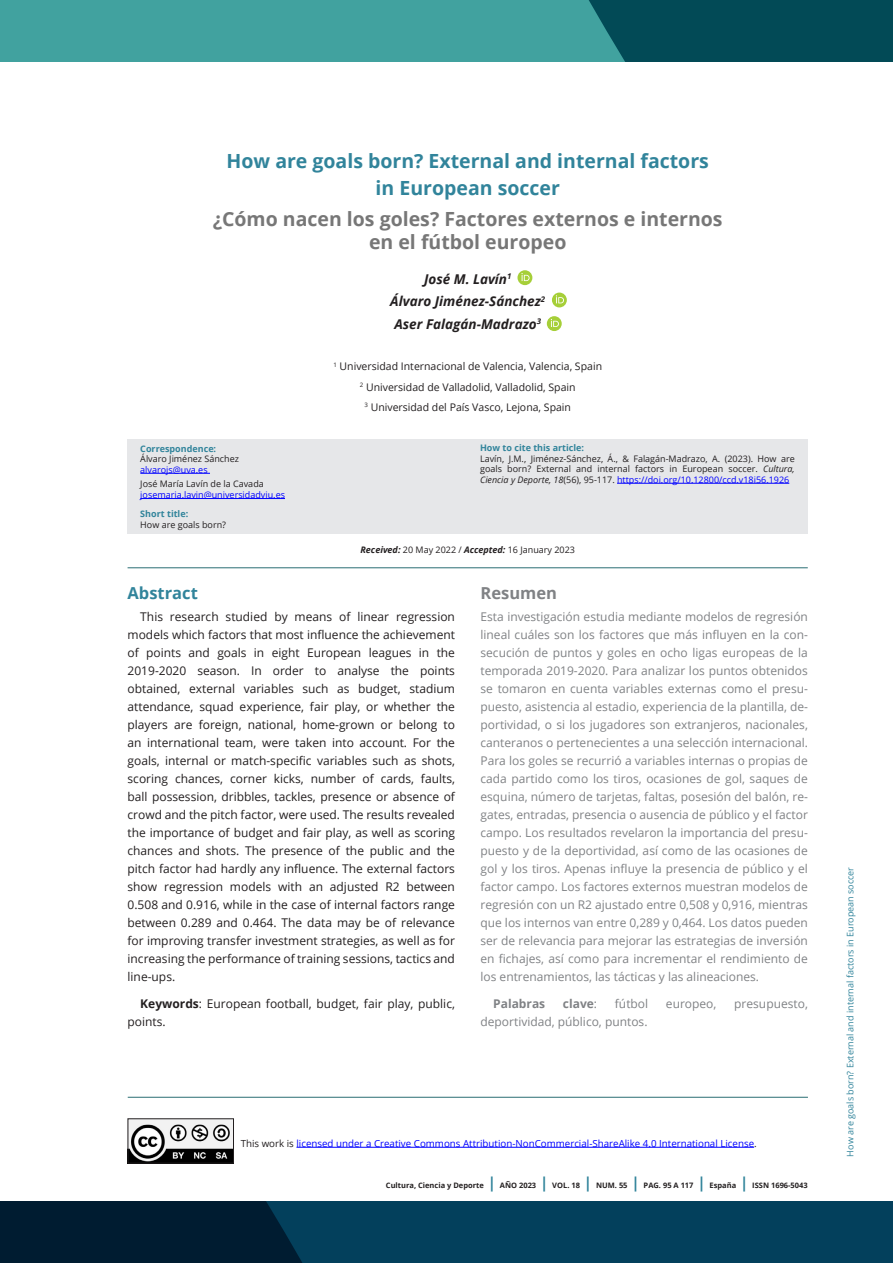
<style>
.page{position:relative;width:893px;height:1263px;background:#fff}
.page>*{position:absolute;margin:0;border:0;box-sizing:border-box;transform-origin:0 0}
.TITULO_ARTICULO_Ingl{font:700 19.5px/22.5px "Open Sans";color:#777;text-align:center}
.TITULO_ARTICULO_Cast{font:700 19.5px/27px "Open Sans";color:#31849b;text-align:center}
.subtitulo_H3{font:700 16.5px "Open Sans";color:#31849b}
.subtitulo_H3-2{font:700 16.5px "Open Sans";color:#808285}
.autores{font:italic 700 13.5px "Open Sans";color:#231f20}
.Cuerpo_de_texto_P{font:12px/18px "Open Sans";color:#808285;text-align:justify}
.Cuerpo_de_texto_P-2{font:12px/18px "Open Sans";color:#231f20;text-align:justify}
.Cuerpo_de_texto_P-3{font:700 12px "Open Sans";color:#808285}
.Filiacion{font:10.5px "Open Sans";color:#231f20}
.Filiacion-2{font:9.75px "Open Sans";color:#00f}
.portada_regular{font:9px/10.5px "Open Sans";color:#231f20;text-align:justify}
.maestras{font:9px "Open Sans";color:#31849b}
.portada_regular-2{font:9px "Open Sans";color:#00f}
.Portada_bold{font:700 9px "Open Sans";color:#31849b}
.maestras-2{font:700 7.5px "Open Sans";color:#231f20}
.s1{font-weight:700;font-style:italic}
.s2{font-style:italic}
.s3{color:#00f}
.s4{font-weight:700}
.s5{font-weight:400}
.s6{color:#231f20}
.s7{font-size:15px;color:#31849b}
</style>
<div class="page">
<svg style="left:0;top:1201px;width:893px;height:62px;background:#02344e"></svg>
<div style="left:0;top:0;width:893px;height:62px;background:#41a29f"></div>
<div style="left:589px;top:0;width:304px;height:62px;background:#024a56"></div>
<div style="left:128px;top:439px;width:680px;height:94px;background:#e6e7e9"></div>
<hr style="left:140px;top:473px;width:70px;height:1px;background:#00f">
<hr style="left:140px;top:498px;width:145px;height:1px;background:#00f">
<hr style="left:128px;top:1097px;width:680px;height:1px;background:#2a6e73">
<hr style="left:128px;top:567px;width:680px;height:1px;background:#2a6e73">
<img style="left:130px;top:1120px;width:102px;height:41px">
<div style="left:128px;top:1118px;width:106px;height:45px;border:1px solid #231f20"></div>
<hr style="left:296px;top:1147px;width:458px;height:1px;background:#00f">
<hr style="left:617px;top:483px;width:172px;height:1px;background:#00f">
<div style="left:517px;top:270px;width:15px;height:15px;background:#a6cf38;border-radius:50%"></div>
<svg style="left:521px;top:273px;width:9px;height:8px"></svg>
<div style="left:552px;top:293px;width:15px;height:14px;background:#a6cf38;border-radius:50%"></div>
<svg style="left:556px;top:295px;width:8px;height:8px"></svg>
<div style="left:547px;top:316px;width:15px;height:15px;background:#a6cf38;border-radius:50%"></div>
<svg style="left:551px;top:319px;width:8px;height:8px"></svg>
<p class="TITULO_ARTICULO_Cast" style="left:227px;top:147px;width:484px">How are goals born? External and internal factors in European soccer</p>
<p class="TITULO_ARTICULO_Ingl" style="left:213px;top:207px;width:511px">¿Cómo nacen los goles? Factores externos e internos en el fútbol europeo</p>
<p class="autores" style="left:424px;top:269px;width:89px">José M. Lavín<sup>1</sup></p>
<p class="autores" style="left:390px;top:292px;width:156px">Álvaro Jiménez-Sánchez<sup>2</sup></p>
<p class="autores" style="left:394px;top:314px;width:148px">Aser Falagán-Madrazo<sup>3</sup></p>
<p class="Filiacion" style="left:333px;top:359px;width:270px"><sup>1</sup> Universidad Internacional de Valencia, Valencia, Spain</p>
<p class="Filiacion" style="left:360px;top:380px;width:217px"><sup>2</sup> Universidad de Valladolid, Valladolid, Spain</p>
<p class="Filiacion" style="left:364px;top:400px;width:208px"><sup>3</sup> Universidad del País Vasco, Lejona, Spain</p>
<p class="Portada_bold" style="left:140px;top:442px;width:77px">Correspondence:</p>
<p class="portada_regular" style="left:140px;top:453px;width:100px">Álvaro Jiménez Sánchez</p>
<p class="portada_regular-2" style="left:140px;top:463px;width:69px">alvarojs@uva.es</p>
<p class="portada_regular" style="left:140px;top:479px;width:125px">José María Lavín de la Cavada</p>
<p class="portada_regular-2" style="left:140px;top:488px;width:146px">josemaria.lavin@universidadviu.es</p>
<p class="Portada_bold" style="left:140px;top:508px;width:49px">Short title:</p>
<p class="portada_regular" style="left:140px;top:519px;width:87px">How are goals born?</p>
<p class="portada_regular" style="left:360px;top:544px;width:216px"><span class="s1">Received:</span> 20 May 2022 / <span class="s1">Accepted:</span> 16 January 2023</p>
<p class="Portada_bold" style="left:480px;top:441px;width:106px">How to cite this article:</p>
<p class="portada_regular" style="left:480px;top:453px;width:316px">Lavín, J.M., Jiménez-Sánchez, Á., &amp; Falagán-Madrazo, A. (2023). How are goals born? External and internal factors in European soccer. <span class="s2">Cultura, Ciencia y Deporte, 18</span>(56), 95-117. <span class="s3">https://doi.org/10.12800/ccd.v18i56.1926</span></p>
<p class="subtitulo_H3" style="left:128px;top:581px;width:72px">Abstract</p>
<p class="Cuerpo_de_texto_P-2" style="left:128px;top:607px;width:329px;text-indent:13px">This research studied by means of linear regression models which factors that most influence the achievement of points and goals in eight European leagues in the 2019-2020 season. In order to analyse the points obtained, external variables such as budget, stadium attendance, squad experience, fair play, or whether the players are foreign, national, home-grown or belong to an international team, were taken into account. For the goals, internal or match-specific variables such as shots, scoring chances, corner kicks, number of cards, faults, ball possession, dribbles, tackles, presence or absence of crowd and the pitch factor, were used. The results revealed the importance of budget and fair play, as well as scoring chances and shots. The presence of the public and the pitch factor had hardly any influence. The external factors show regression models with an adjusted R2 between 0.508 and 0.916, while in the case of internal factors range between 0.289 and 0.464. The data may be of relevance for improving transfer investment strategies, as well as for increasing the performance of training sessions, tactics and line-ups.</p>
<p class="Cuerpo_de_texto_P-2" style="left:128px;top:994px;width:329px;text-indent:13px"><span class="s4">Keywords</span>: European football, budget, fair play, public, points.</p>
<p class="subtitulo_H3-2" style="left:480px;top:581px;width:78px">Resumen</p>
<p class="Cuerpo_de_texto_P" style="left:480px;top:607px;width:329px">Esta investigación estudia mediante modelos de regresión lineal cuáles son los factores que más influyen en la con&shy;secución de puntos y goles en ocho ligas europeas de la temporada 2019-2020. Para analizar los puntos obtenidos se tomaron en cuenta variables externas como el presu&shy;puesto, asistencia al estadio, experiencia de la plantilla, de&shy;portividad, o si los jugadores son extranjeros, nacionales, canteranos o pertenecientes a una selección internacional.<br>Para los goles se recurrió a variables internas o propias de cada partido como los tiros, ocasiones de gol, saques de esquina, número de tarjetas, faltas, posesión del balón, re&shy;gates, entradas, presencia o ausencia de público y el factor campo. Los resultados revelaron la importancia del presu&shy;puesto y de la deportividad, así como de las ocasiones de gol y los tiros. Apenas influye la presencia de público y el factor campo. Los factores externos muestran modelos de regresión con un R2 ajustado entre 0,508 y 0,916, mientras que los internos van entre 0,289 y 0,464. Los datos pueden ser de relevancia para mejorar las estrategias de inversión en fichajes, así como para incrementar el rendimiento de los entrenamientos, las tácticas y las alineaciones.</p>
<p class="Cuerpo_de_texto_P-3" style="left:493px;top:995px;width:53px">Palabras</p>
<p class="Cuerpo_de_texto_P-3" style="left:563px;top:995px;width:36px">clave<span class="s5">:</span></p>
<p class="Cuerpo_de_texto_P" style="left:615px;top:994px;width:35px">fútbol</p>
<p class="Cuerpo_de_texto_P" style="left:666px;top:994px;width:52px">europeo,</p>
<p class="Cuerpo_de_texto_P" style="left:734px;top:994px;width:75px">presupuesto,</p>
<p class="Cuerpo_de_texto_P" style="left:480px;top:1012px;width:169px">deportividad, público, puntos.</p>
<p class="Filiacion-2" style="left:241px;top:1136px;width:517px"><span class="s6">This work is</span> licensed under a Creative Commons Attribution-NonCommercial-ShareAlike 4.0 International License<span class="s6">.</span></p>
<p class="maestras-2" style="left:386px;top:1180px;width:423px">Cultura, Ciencia y Deporte <span class="s7">|</span> AÑO 2023 <span class="s7">|</span> VOL. 18 <span class="s7">|</span> NUM. 55 <span class="s7">|</span> PAG. 95 A 117 <span class="s7">|</span> España <span class="s7">|</span> ISSN 1696-5043</p>
<p class="maestras" style="left:844px;top:1156px;width:291px;rotate:-90deg">How are goals born? External and internal factors in European soccer</p>
</div>
